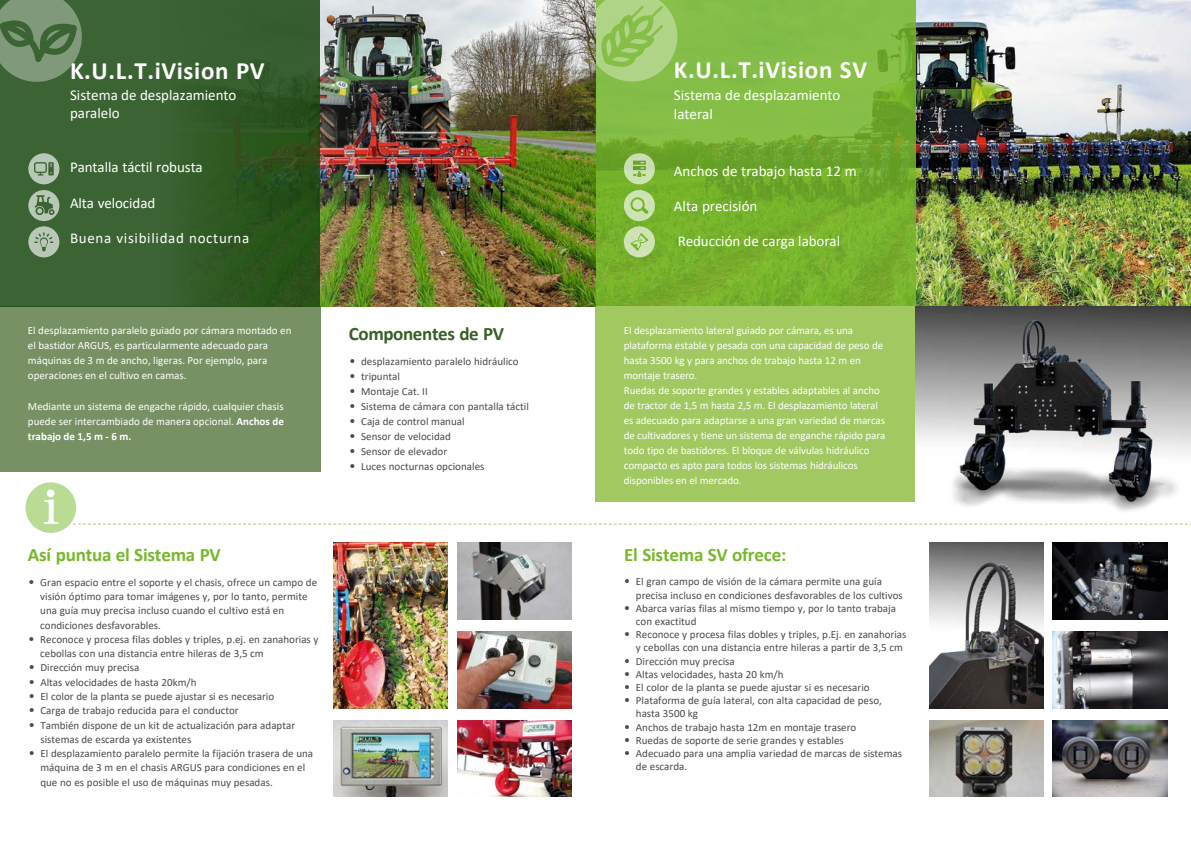
<style>
.page{position:relative;width:1191px;height:842px;background:#fff}
.page>*{position:absolute;margin:0;border:0;box-sizing:border-box;transform-origin:0 0}
.t1{font:700 25px "Calibri";letter-spacing:.025em;color:#fff}
.t2{font:700 19px "Calibri";letter-spacing:-.01em;color:#76b82a}
.t3{font:700 19px "Calibri";letter-spacing:-.02em;color:#395e26}
.t4{font:15px/19px "Calibri";color:#fff}
.t5{font:15px "Calibri";letter-spacing:.045em;color:#fff}
.t6{font:11px/14.3px "Calibri";color:#4a4a49}
.t7{font:11px/15px "Calibri";letter-spacing:-.01em;color:#fff}
.s1{font-weight:700}
.s2{font-family:"Univers";font-weight:300;font-stretch:condensed}
</style>
<div class="page">
<img style="left:320px;top:0;width:871px;height:308px">
<svg style="left:595px;top:0;width:321px;height:307px;background:#7ab336"></svg>
<div style="left:595px;top:307px;width:321px;height:195px;background:#a1c861"></div>
<img style="left:929px;top:543px;width:114px;height:165px">
<img style="left:333px;top:543px;width:115px;height:165px">
<img style="left:929px;top:720px;width:114px;height:77px">
<img style="left:333px;top:720px;width:115px;height:77px">
<img style="left:1053px;top:720px;width:114px;height:77px">
<img style="left:457px;top:720px;width:114px;height:77px">
<img style="left:457px;top:543px;width:114px;height:76px">
<img style="left:1053px;top:543px;width:114px;height:76px">
<img style="left:1053px;top:632px;width:114px;height:76px">
<img style="left:457px;top:632px;width:114px;height:76px">
<img style="left:916px;top:307px;width:275px;height:175px">
<svg style="left:624px;top:153px;width:31px;height:31px"></svg>
<div style="left:0;top:307px;width:320px;height:165px;background:#789164"></div>
<svg style="left:624px;top:190px;width:31px;height:67px;background:#aed182"></svg>
<svg style="left:26px;top:482px;width:1165px;height:51px"></svg>
<svg style="left:587px;top:0;width:90px;height:82px;background:#9ec570"></svg>
<svg style="left:0;top:0;width:320px;height:307px;background:#355d2b"></svg>
<svg style="left:28px;top:190px;width:31px;height:67px;background:#859e81"></svg>
<svg style="left:28px;top:153px;width:31px;height:31px"></svg>
<svg style="left:0;top:0;width:82px;height:82px;background:#678561"></svg>
<h1 class="t1" style="left:70px;top:53px;width:196px">K.U.L.T.iVision PV</h1>
<h3 class="t4" style="left:70px;top:85px;width:168px;line-height:18px">Sistema de desplazamiento paralelo</h3>
<h3 class="t4" style="left:70px;top:158px;width:134px">Pantalla táctil robusta</h3>
<h3 class="t4" style="left:70px;top:193px;width:87px">Alta velocidad</h3>
<h3 class="t5" style="left:70px;top:228px;width:181px">Buena visibilidad nocturna</h3>
<p class="t7" style="left:28px;top:323px;width:265px">El desplazamiento paralelo guiado por cámara montado en el bastidor ARGUS, es particularmente adecuado para máquinas de 3 m de ancho, ligeras. Por ejemplo, para operaciones en el cultivo en camas.</p>
<p class="t7" style="left:28px;top:398px;width:257px;text-align:justify">Mediante un sistema de engache rápido, cualquier chasis puede ser intercambiado de manera opcional. <span class="s1">Anchos de trabajo de 1,5 m - 6 m.</span></p>
<h2 class="t2" style="left:28px;top:542px;width:194px">Así puntua el Sistema PV</h2>
<p class="t6" style="left:40px;top:575px;width:278px;text-indent:-12px"><span class="s2">•</span> Gran espacio entre el soporte y el chasis, ofrece un campo de visión óptimo para tomar imágenes y, por lo tanto, permite una guía muy precisa incluso cuando el cultivo está en condiciones desfavorables.</p>
<p class="t6" style="left:40px;top:632px;width:280px;text-indent:-12px"><span class="s2">•</span> Reconoce y procesa filas dobles y triples, p.ej. en zanahorias y cebollas con una distancia entre hileras de 3,5 cm</p>
<p class="t6" style="left:28px;top:660px;width:112px"><span class="s2">•</span> Dirección muy precisa</p>
<p class="t6" style="left:28px;top:675px;width:170px"><span class="s2">•</span> Altas velocidades de hasta 20km/h</p>
<p class="t6" style="left:28px;top:689px;width:247px"><span class="s2">•</span> El color de la planta se puede ajustar si es necesario</p>
<p class="t6" style="left:28px;top:703px;width:212px"><span class="s2">•</span> Carga de trabajo reducida para el conductor</p>
<p class="t6" style="left:40px;top:717px;width:256px;text-indent:-12px"><span class="s2">•</span> También dispone de un kit de actualización para adaptar sistemas de escarda ya existentes</p>
<p class="t6" style="left:40px;top:746px;width:274px;text-indent:-12px"><span class="s2">•</span> El desplazamiento paralelo permite la fijación trasera de una máquina de 3 m en el chasis ARGUS para condiciones en el que no es posible el uso de máquinas muy pesadas.</p>
<h2 class="t3" style="left:349px;top:320px;width:157px">Componentes de PV</h2>
<p class="t6" style="left:349px;top:354px;width:171px"><span class="s2">•</span> desplazamiento paralelo hidráulico</p>
<p class="t6" style="left:349px;top:369px;width:52px"><span class="s2">•</span> tripuntal</p>
<p class="t6" style="left:349px;top:384px;width:80px"><span class="s2">•</span> Montaje Cat. II</p>
<p class="t6" style="left:349px;top:399px;width:181px"><span class="s2">•</span> Sistema de cámara con pantalla táctil</p>
<p class="t6" style="left:349px;top:414px;width:117px"><span class="s2">•</span> Caja de control manual</p>
<p class="t6" style="left:349px;top:429px;width:103px"><span class="s2">•</span> Sensor de velocidad</p>
<p class="t6" style="left:349px;top:444px;width:100px"><span class="s2">•</span> Sensor de elevador</p>
<p class="t6" style="left:349px;top:459px;width:137px"><span class="s2">•</span> Luces nocturnas opcionales</p>
<h1 class="t1" style="left:674px;top:52px;width:195px">K.U.L.T.iVision SV</h1>
<h3 class="t4" style="left:674px;top:85px;width:168px">Sistema de desplazamiento lateral</h3>
<h3 class="t4" style="left:674px;top:161px;width:184px">Anchos de trabajo hasta 12 m</h3>
<h3 class="t4" style="left:674px;top:197px;width:85px">Alta precisión</h3>
<h3 class="t4" style="left:677px;top:232px;width:164px">Reducción de carga laboral</h3>
<p class="t7" style="left:624px;top:323px;width:263px">El desplazamiento lateral guiado por cámara, es una plataforma estable y pesada con una capacidad de peso de hasta 3500 kg y para anchos de trabajo hasta 12 m en montaje trasero.<br>Ruedas de soporte grandes y estables adaptables al ancho de tractor de 1,5 m hasta 2,5 m. El desplazamiento lateral es adecuado para adaptarse a una gran variedad de marcas de cultivadores y tiene un sistema de enganche rápido para todo tipo de bastidores. El bloque de válvulas hidráulico compacto es apto para todos los sistemas hidráulicos disponibles en el mercado.</p>
<h2 class="t2" style="left:624px;top:542px;width:163px">El Sistema SV ofrece:</h2>
<p class="t6" style="left:636px;top:575px;width:268px;line-height:13.2px;text-indent:-12px"><span class="s2">•</span> El gran campo de visión de la cámara permite una guía precisa incluso en condiciones desfavorables de los cultivos</p>
<p class="t6" style="left:636px;top:601px;width:262px;line-height:13.2px;text-indent:-12px"><span class="s2">•</span> Abarca varias filas al mismo tiempo y, por lo tanto trabaja con exactitud</p>
<p class="t6" style="left:636px;top:628px;width:272px;line-height:13.2px;text-indent:-12px"><span class="s2">•</span> Reconoce y procesa filas dobles y triples, p.Ej. en zanahorias y cebollas con una distancia entre hileras a partir de 3,5 cm</p>
<p class="t6" style="left:624px;top:653px;width:112px"><span class="s2">•</span> Dirección muy precisa</p>
<p class="t6" style="left:624px;top:667px;width:161px"><span class="s2">•</span> Altas velocidades, hasta 20 km/h</p>
<p class="t6" style="left:624px;top:680px;width:247px"><span class="s2">•</span> El color de la planta se puede ajustar si es necesario</p>
<p class="t6" style="left:636px;top:694px;width:247px;line-height:13.2px;text-indent:-12px"><span class="s2">•</span> Plataforma de guía lateral, con alta capacidad de peso, hasta 3500 kg</p>
<p class="t6" style="left:624px;top:719px;width:234px"><span class="s2">•</span> Anchos de trabajo hasta 12m en montaje trasero</p>
<p class="t6" style="left:624px;top:733px;width:221px"><span class="s2">•</span> Ruedas de soporte de serie grandes y estables</p>
<p class="t6" style="left:636px;top:746px;width:268px;line-height:13.2px;text-indent:-12px"><span class="s2">•</span> Adecuado para una amplia variedad de marcas de sistemas de escarda.</p>
</div>
